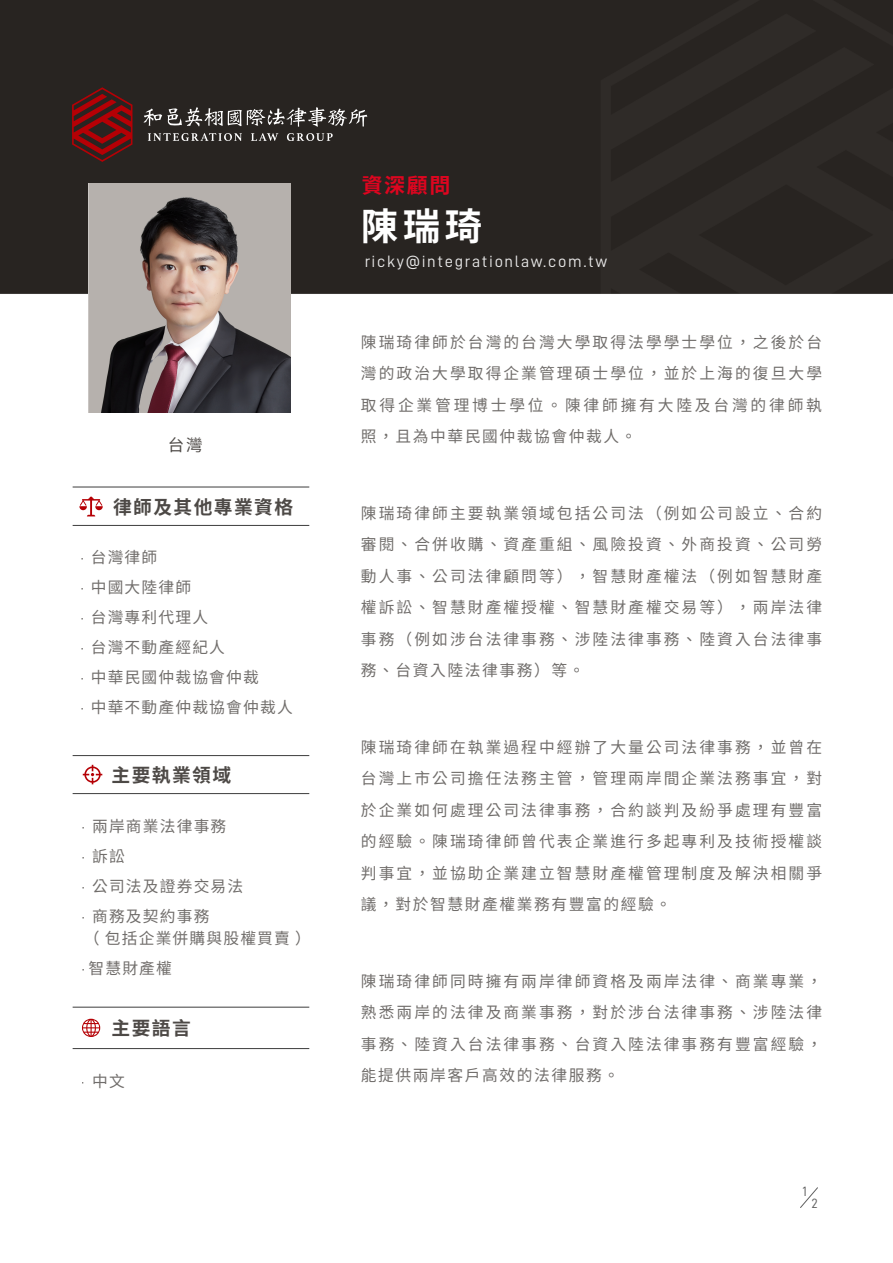
<style>
.page{position:relative;width:893px;height:1263px;background:#fff}
.page>*{position:absolute;margin:0;border:0;box-sizing:border-box;transform-origin:0 0}
.t1{font:700 37.5px "Noto Sans CJ Ktc";color:#fff}
.t2{font:700 21px "Noto Sans CJ Ktc";color:#dd051f}
.t3{font:700 18.75px "Noto Sans CJ Ktc";letter-spacing:.075em;color:#4d4946}
.t4{font:16.5px "D DIN";letter-spacing:.1em;color:#fff}
.t5{font:16.5px "Noto Sans CJ Ktc";color:#4d4946}
.t6{font:15.75px/31.5px "Noto Sans CJ Ktc";letter-spacing:.1em;color:#4d4946;text-align:justify}
.t7{font:15.75px/30px "Noto Sans CJ Ktc";letter-spacing:.075em;color:#4d4946}
.t8{font:13.5px "D DIN";color:#606060}
.s1{font-family:"D DIN"}
</style>
<div class="page">
<img style="left:0;top:0;width:893px;height:413px">
<svg style="left:79px;top:497px;width:24px;height:19px"></svg>
<svg style="left:82px;top:1019px;width:18px;height:18px"></svg>
<hr style="left:73px;top:1048px;width:236px;height:1px;background:#3d3d3d">
<hr style="left:73px;top:1007px;width:236px;height:1px;background:#3d3d3d">
<svg style="left:83px;top:765px;width:19px;height:19px"></svg>
<svg style="left:144px;top:107px;width:223px;height:20px"></svg>
<svg style="left:148px;top:133px;width:94px;height:8px"></svg>
<svg style="left:251px;top:133px;width:27px;height:8px"></svg>
<svg style="left:287px;top:133px;width:46px;height:8px"></svg>
<svg style="left:72px;top:87px;width:60px;height:75px"></svg>
<hr style="left:73px;top:525px;width:236px;height:1px;background:#3d3d3d">
<hr style="left:73px;top:487px;width:236px;height:1px;background:#3d3d3d">
<hr style="left:73px;top:793px;width:236px;height:1px;background:#3d3d3d">
<hr style="left:73px;top:755px;width:236px;height:1px;background:#3d3d3d">
<svg style="left:800px;top:1187px;width:18px;height:21px"></svg>
<img style="left:89px;top:184px;width:202px;height:229px">
<p class="t5" style="left:168px;top:436px;width:36px">台灣</p>
<p class="t3" style="left:113px;top:496px;width:181px">律師及其他專業資格</p>
<p class="t7" style="left:80px;top:543px;width:214px"><span class="s1">·</span> 台灣律師<br><span class="s1">·</span> 中國大陸律師<br><span class="s1">·</span> 台灣專利代理人<br><span class="s1">·</span> 台灣不動產經紀人<br><span class="s1">·</span> 中華民國仲裁協會仲裁<br><span class="s1">·</span> 中華不動產仲裁協會仲裁人</p>
<p class="t3" style="left:112px;top:764px;width:121px">主要執業領域</p>
<p class="t7" style="left:82px;top:811px;width:163px"><span class="s1">·</span> 兩岸商業法律事務<br><span class="s1">·</span> 訴訟<br><span class="s1">·</span> 公司法及證券交易法<span class="s1">·</span> 商務及契約事務</p>
<p class="t7" style="left:82px;top:923px;width:231px">（ 包括企業併購與股權買賣 ）<span class="s1">·</span> 智慧財產權</p>
<p class="t3" style="left:112px;top:1018px;width:81px">主要語言</p>
<p class="t6" style="left:82px;top:1066px;width:45px"><span class="s1">·</span> 中文</p>
<h2 class="t2" style="left:362px;top:173px;width:90px">資深顧問</h2>
<h1 class="t1" style="left:361px;top:205px;width:123px">陳瑞琦</h1>
<p class="t4" style="left:364px;top:252px;width:244px">ricky@integrationlaw.com.tw</p>
<p class="t6" style="left:361px;top:326px;width:463px">陳瑞琦律師於台灣的台灣大學取得法學學士學位，之後於台灣的政治大學取得企業管理碩士學位，並於上海的復旦大學取得企業管理博士學位。陳律師擁有大陸及台灣的律師執照，且為中華民國仲裁協會仲裁人。</p>
<p class="t6" style="left:361px;top:497px;width:463px">陳瑞琦律師主要執業領域包括公司法（例如公司設立、合約審閱、合併收購、資產重組、風險投資、外商投資、公司勞動人事、公司法律顧問等），智慧財產權法（例如智慧財產權訴訟、智慧財產權授權、智慧財產權交易等），兩岸法律事務（例如涉台法律事務、涉陸法律事務、陸資入台法律事務、台資入陸法律事務）等。</p>
<p class="t6" style="left:361px;top:731px;width:463px">陳瑞琦律師在執業過程中經辦了大量公司法律事務，並曾在台灣上市公司擔任法務主管，管理兩岸間企業法務事宜，對於企業如何處理公司法律事務，合約談判及紛爭處理有豐富的經驗。陳瑞琦律師曾代表企業進行多起專利及技術授權談判事宜，並協助企業建立智慧財產權管理制度及解決相關爭議，對於智慧財產權業務有豐富的經驗。</p>
<p class="t6" style="left:361px;top:965px;width:463px">陳瑞琦律師同時擁有兩岸律師資格及兩岸法律、商業專業，熟悉兩岸的法律及商業事務，對於涉台法律事務、涉陸法律事務、陸資入台法律事務、台資入陸法律事務有豐富經驗，能提供兩岸客戶高效的法律服務。</p>
<p class="t8" style="left:802px;top:1184px;width:6px">1</p>
<p class="t8" style="left:812px;top:1196px;width:8px">2</p>
</div>
